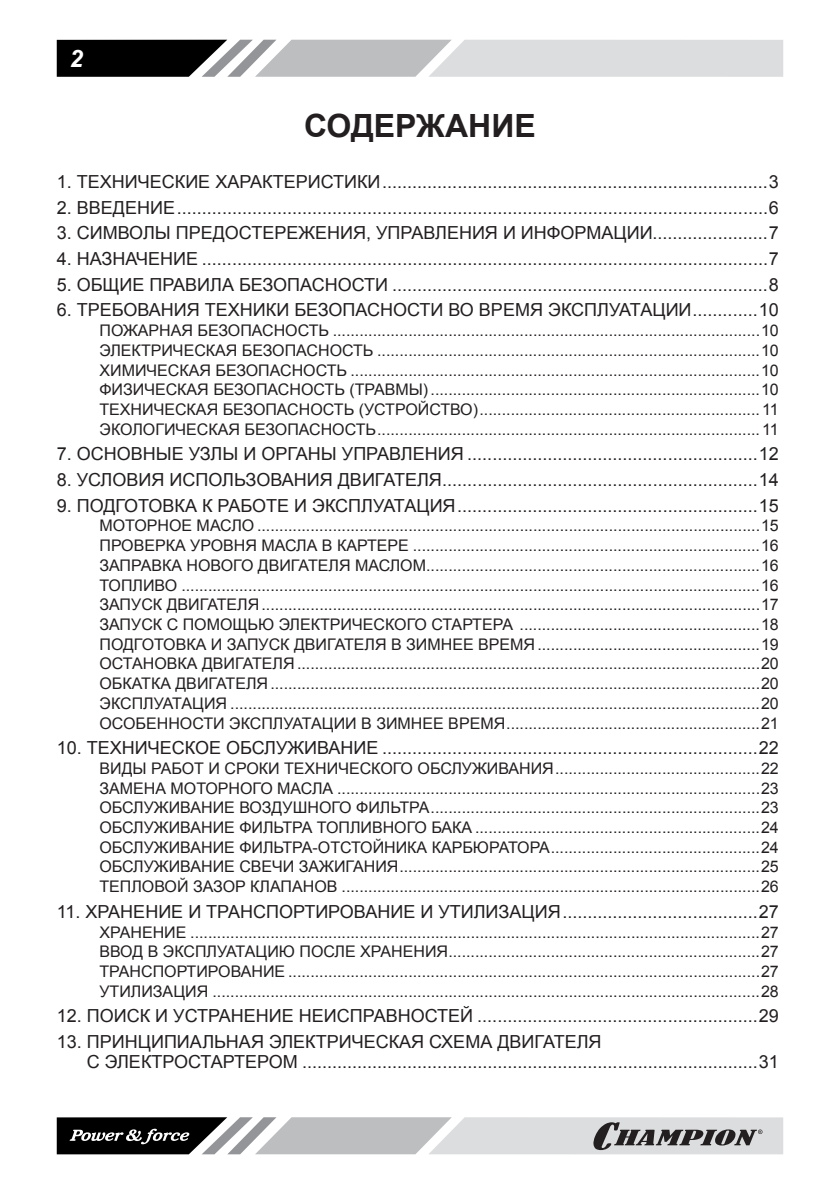
<style>
.page{position:relative;width:840px;height:1191px;background:#fff}
.page>*{position:absolute;margin:0;border:0;box-sizing:border-box;transform-origin:0 0}
.t1{font:700 32px "Arial";color:#231f20}
.t2{font:italic 700 24px "Arial";color:#fff}
.t3{font:18px/20px "Arial";color:#231f20}
.t4{font:16px/19.8px "Arial";color:#231f20;text-align:justify}
</style>
<div class="page">
<svg style="left:57px;top:40px;width:725px;height:37px"></svg>
<svg style="left:57px;top:1117px;width:725px;height:37px"></svg>
<h2 class="t2" style="left:70px;top:44px;width:15px">2</h2>
<h1 class="t1" style="left:304px;top:104px;width:233px">СОДЕРЖАНИЕ</h1>
<p class="t3" style="left:57px;top:172px;width:723px">1. ТЕХНИЧЕСКИЕ ХАРАКТЕРИСТИКИ .............................................................................3</p>
<p class="t3" style="left:57px;top:198px;width:723px">2. ВВЕДЕНИЕ ......................................................................................................................6</p>
<p class="t3" style="left:57px;top:223px;width:723px">3. СИМВОЛЫ ПРЕДОСТЕРЕЖЕНИЯ, УПРАВЛЕНИЯ И ИНФОРМАЦИИ.......................7</p>
<p class="t3" style="left:57px;top:249px;width:723px">4. НАЗНАЧЕНИЕ .................................................................................................................7</p>
<p class="t3" style="left:57px;top:275px;width:723px">5. ОБЩИЕ ПРАВИЛА БЕЗОПАСНОСТИ ...........................................................................8</p>
<p class="t3" style="left:57px;top:300px;width:723px">6. ТРЕБОВАНИЯ ТЕХНИКИ БЕЗОПАСНОСТИ ВО ВРЕМЯ ЭКСПЛУАТАЦИИ .............10</p>
<p class="t4" style="left:99px;top:321px;width:680px">ПОЖАРНАЯ БЕЗОПАСНОСТЬ ................................................................................................10<br>ЭЛЕКТРИЧЕСКАЯ БЕЗОПАСНОСТЬ ......................................................................................10<br>ХИМИЧЕСКАЯ БЕЗОПАСНОСТЬ ............................................................................................10<br>ФИЗИЧЕСКАЯ БЕЗОПАСНОСТЬ (ТРАВМЫ) ..........................................................................10<br>ТЕХНИЧЕСКАЯ БЕЗОПАСНОСТЬ (УСТРОЙСТВО) ............................................................... 11<br>ЭКОЛОГИЧЕСКАЯ БЕЗОПАСНОСТЬ ......................................................................................11</p>
<p class="t3" style="left:57px;top:444px;width:723px">7. ОСНОВНЫЕ УЗЛЫ И ОРГАНЫ УПРАВЛЕНИЯ ..........................................................12</p>
<p class="t3" style="left:57px;top:470px;width:723px">8. УСЛОВИЯ ИСПОЛЬЗОВАНИЯ ДВИГАТЕЛЯ ...............................................................14</p>
<p class="t3" style="left:57px;top:495px;width:723px">9. ПОДГОТОВКА К РАБОТЕ И ЭКСПЛУАТАЦИЯ ............................................................15</p>
<p class="t4" style="left:99px;top:516px;width:680px">МОТОРНОЕ МАСЛО .................................................................................................................15<br>ПРОВЕРКА УРОВНЯ МАСЛА В КАРТЕРЕ ..............................................................................16<br>ЗАПРАВКА НОВОГО ДВИГАТЕЛЯ МАСЛОМ ...........................................................................16<br>ТОПЛИВО ..................................................................................................................................16<br>ЗАПУСК ДВИГАТЕЛЯ ................................................................................................................17<br>ЗАПУСК С ПОМОЩЬЮ ЭЛЕКТРИЧЕСКОГО СТАРТЕРА ......................................................18<br>ПОДГОТОВКА И ЗАПУСК ДВИГАТЕЛЯ В ЗИМНЕЕ ВРЕМЯ ..................................................19<br>ОСТАНОВКА ДВИГАТЕЛЯ ........................................................................................................20<br>ОБКАТКА ДВИГАТЕЛЯ ..............................................................................................................20<br>ЭКСПЛУАТАЦИЯ .......................................................................................................................20<br>ОСОБЕННОСТИ ЭКСПЛУАТАЦИИ В ЗИМНЕЕ ВРЕМЯ .........................................................21</p>
<p class="t3" style="left:57px;top:738px;width:723px">10. ТЕХНИЧЕСКОЕ ОБСЛУЖИВАНИЕ ...........................................................................22</p>
<p class="t4" style="left:99px;top:758px;width:680px">ВИДЫ РАБОТ И СРОКИ ТЕХНИЧЕСКОГО ОБСЛУЖИВАНИЯ ..............................................22<br>ЗАМЕНА МОТОРНОГО МАСЛА ...............................................................................................23<br>ОБСЛУЖИВАНИЕ ВОЗДУШНОГО ФИЛЬТРА ..........................................................................23<br>ОБСЛУЖИВАНИЕ ФИЛЬТРА ТОПЛИВНОГО БАКА ................................................................24<br>ОБСЛУЖИВАНИЕ ФИЛЬТРА-ОТСТОЙНИКА КАРБЮРАТОРА ...............................................24<br>ОБСЛУЖИВАНИЕ СВЕЧИ ЗАЖИГАНИЯ .................................................................................25<br>ТЕПЛОВОЙ ЗАЗОР КЛАПАНОВ ..............................................................................................26</p>
<p class="t3" style="left:57px;top:901px;width:723px">11. ХРАНЕНИЕ И ТРАНСПОРТИРОВАНИЕ И УТИЛИЗАЦИЯ .......................................27</p>
<p class="t4" style="left:99px;top:922px;width:680px">ХРАНЕНИЕ ................................................................................................................................27<br>ВВОД В ЭКСПЛУАТАЦИЮ ПОСЛЕ ХРАНЕНИЯ ......................................................................27<br>ТРАНСПОРТИРОВАНИЕ ..........................................................................................................27<br>УТИЛИЗАЦИЯ ...........................................................................................................................28</p>
<p class="t3" style="left:57px;top:1006px;width:723px">12. ПОИСК И УСТРАНЕНИЕ НЕИСПРАВНОСТЕЙ ........................................................29</p>
<p class="t3" style="left:87px;top:1032px;width:693px;text-indent:-30px">13. ПРИНЦИПИАЛЬНАЯ ЭЛЕКТРИЧЕСКАЯ СХЕМА ДВИГАТЕЛЯ<br>С ЭЛЕКТРОСТАРТЕРОМ ...........................................................................................31</p>
</div>
